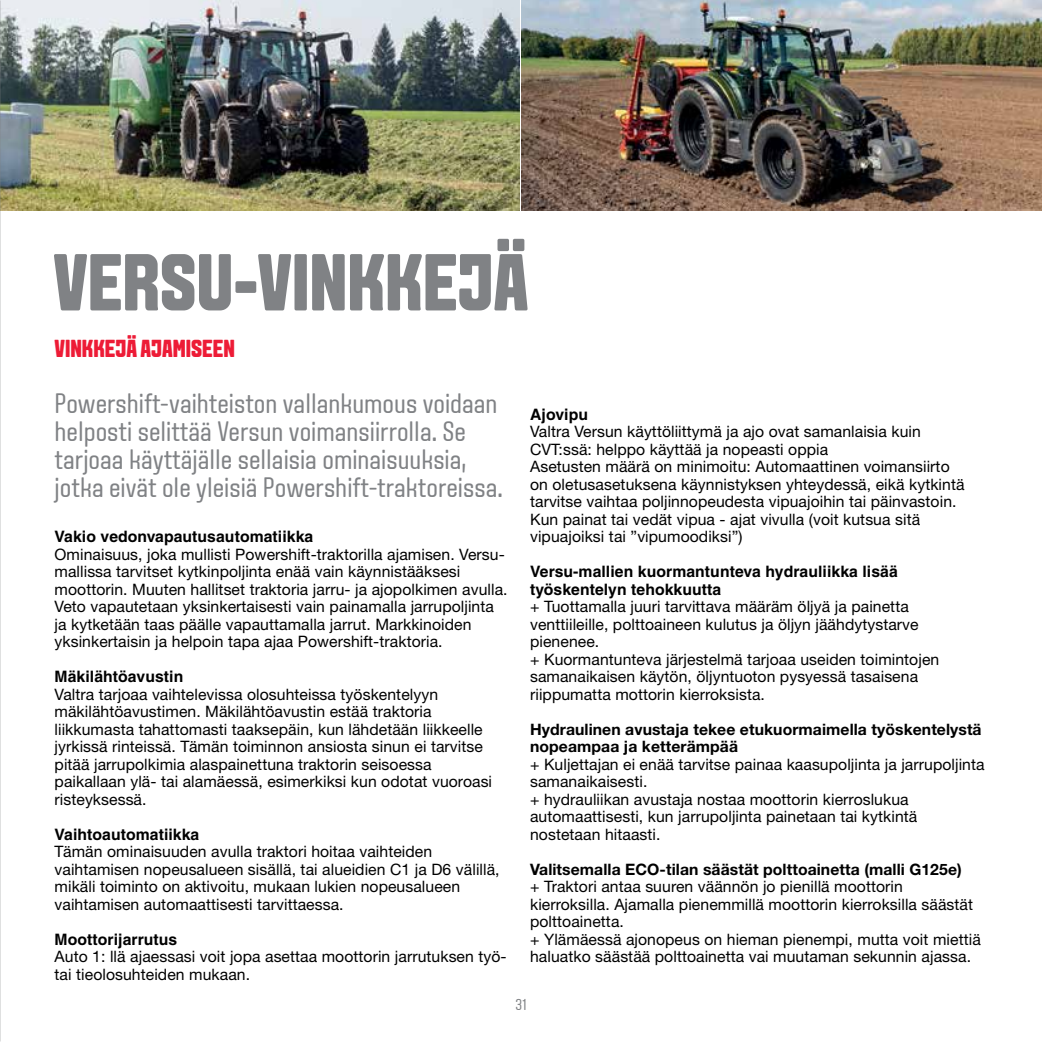
<style>
.page{position:relative;width:1042px;height:1042px;background:#fff}
.page>*{position:absolute;margin:0;border:0;box-sizing:border-box;transform-origin:0 0}
.t1{font:800 80.5px "VALTRA Aveny T";color:#808285}
.t2{font:28px/28px "VALTRA Aveny T";color:#808285}
.t3{font:800 24.5px "VALTRA Aveny T";color:#ed1b36}
.t4{font:15.75px/17.5px "Helvetica Neue LT Std";letter-spacing:.005em;color:#000}
.t5{font:700 15.75px/17.5px "Helvetica";letter-spacing:.005em;color:#000}
.t6{font:700 15.75px/17.5px "Helvetica Neue LT Std";letter-spacing:.005em;color:#000}
.t7{font:15.75px "VALTRA Aveny T";color:#808285}
</style>
<div class="page">
<img style="left:521px;top:0;width:521px;height:211px">
<img style="left:0;top:0;width:519px;height:211px">
<h1 class="t1" style="left:53px;top:230px;width:477px">VERSU-VINKKEJÄ</h1>
<h3 class="t3" style="left:55px;top:332px;width:182px">VINKKEJÄ AJAMISEEN</h3>
<h2 class="t2" style="left:55px;top:388px;width:450px">Powershift-vaihteiston vallankumous voidaan helposti selittää Versun voimansiirrolla. Se tarjoaa käyttäjälle sellaisia ominaisuuksia, jotka eivät ole yleisiä Powershift-traktoreissa.</h2>
<p class="t5" style="left:55px;top:527px;width:260px">Vakio vedonvapautusautomatiikka</p>
<p class="t4" style="left:55px;top:545px;width:455px">Ominaisuus, joka mullisti Powershift-traktorilla ajamisen. Versu&shy;mallissa tarvitset kytkinpoljinta enää vain käynnistääksesi moottorin. Muuten hallitset traktoria jarru- ja ajopolkimen avulla.<br>Veto vapautetaan yksinkertaisesti vain painamalla jarrupoljinta ja kytketään taas päälle vapauttamalla jarrut. Markkinoiden yksinkertaisin ja helpoin tapa ajaa Powershift-traktoria.</p>
<p class="t5" style="left:55px;top:667px;width:130px">Mäkilähtöavustin</p>
<p class="t4" style="left:55px;top:685px;width:439px">Valtra tarjoaa vaihtelevissa olosuhteissa työskentelyyn mäkilähtöavustimen. Mäkilähtöavustin estää traktoria liikkumasta tahattomasti taaksepäin, kun lähdetään liikkeelle jyrkissä rinteissä. Tämän toiminnon ansiosta sinun ei tarvitse pitää jarrupolkimia alaspainettuna traktorin seisoessa paikallaan ylä- tai alamäessä, esimerkiksi kun odotat vuoroasi risteyksessä.</p>
<p class="t5" style="left:55px;top:825px;width:146px">Vaihtoautomatiikka</p>
<p class="t4" style="left:55px;top:842px;width:446px">Tämän ominaisuuden avulla traktori hoitaa vaihteiden vaihtamisen nopeusalueen sisällä, tai alueidien C1 ja D6 välillä, mikäli toiminto on aktivoitu, mukaan lukien nopeusalueen vaihtamisen automaattisesti tarvittaessa.</p>
<p class="t5" style="left:55px;top:930px;width:124px">Moottorijarrutus</p>
<p class="t4" style="left:55px;top:947px;width:454px">Auto 1: llä ajaessasi voit jopa asettaa moottorin jarrutuksen työ&shy;tai tieolosuhteiden mukaan.</p>
<p class="t5" style="left:530px;top:405px;width:59px">Ajovipu</p>
<p class="t4" style="left:530px;top:422px;width:436px">Valtra Versun käyttöliittymä ja ajo ovat samanlaisia kuin CVT:ssä: helppo käyttää ja nopeasti oppia<br>Asetusten määrä on minimoitu: Automaattinen voimansiirto on oletusasetuksena käynnistyksen yhteydessä, eikä kytkintä tarvitse vaihtaa poljinnopeudesta vipuajoihin tai päinvastoin.<br>Kun painat tai vedät vipua - ajat vivulla (voit kutsua sitä vipuajoiksi tai ”vipumoodiksi”)</p>
<p class="t5" style="left:530px;top:562px;width:369px">Versu-mallien kuormantunteva hydrauliikka lisää työskentelyn tehokkuutta</p>
<p class="t4" style="left:530px;top:597px;width:411px">+ Tuottamalla juuri tarvittava määräm öljyä ja painetta venttiileille, polttoaineen kulutus ja öljyn jäähdytystarve pienenee.<br>+ Kuormantunteva järjestelmä tarjoaa useiden toimintojen samanaikaisen käytön, öljyntuoton pysyessä tasaisena riippumatta mottorin kierroksista.</p>
<p class="t6" style="left:530px;top:720px;width:453px">Hydraulinen avustaja tekee etukuormaimella työskentelystä nopeampaa ja ketterämpää</p>
<p class="t4" style="left:530px;top:755px;width:456px">+ Kuljettajan ei enää tarvitse painaa kaasupoljinta ja jarrupoljinta samanaikaisesti.<br>+ hydrauliikan avustaja nostaa moottorin kierroslukua automaattisesti, kun jarrupoljinta painetaan tai kytkintä nostetaan hitaasti.</p>
<p class="t6" style="left:530px;top:860px;width:433px">Valitsemalla ECO-tilan säästät polttoainetta (malli G125e)</p>
<p class="t4" style="left:530px;top:877px;width:452px">+ Traktori antaa suuren väännön jo pienillä moottorin kierroksilla. Ajamalla pienemmillä moottorin kierroksilla säästät polttoainetta.<br>+ Ylämäessä ajonopeus on hieman pienempi, mutta voit miettiä haluatko säästää polttoainetta vai muutaman sekunnin ajassa.</p>
<p class="t7" style="left:515px;top:994px;width:12px">31</p>
</div>
